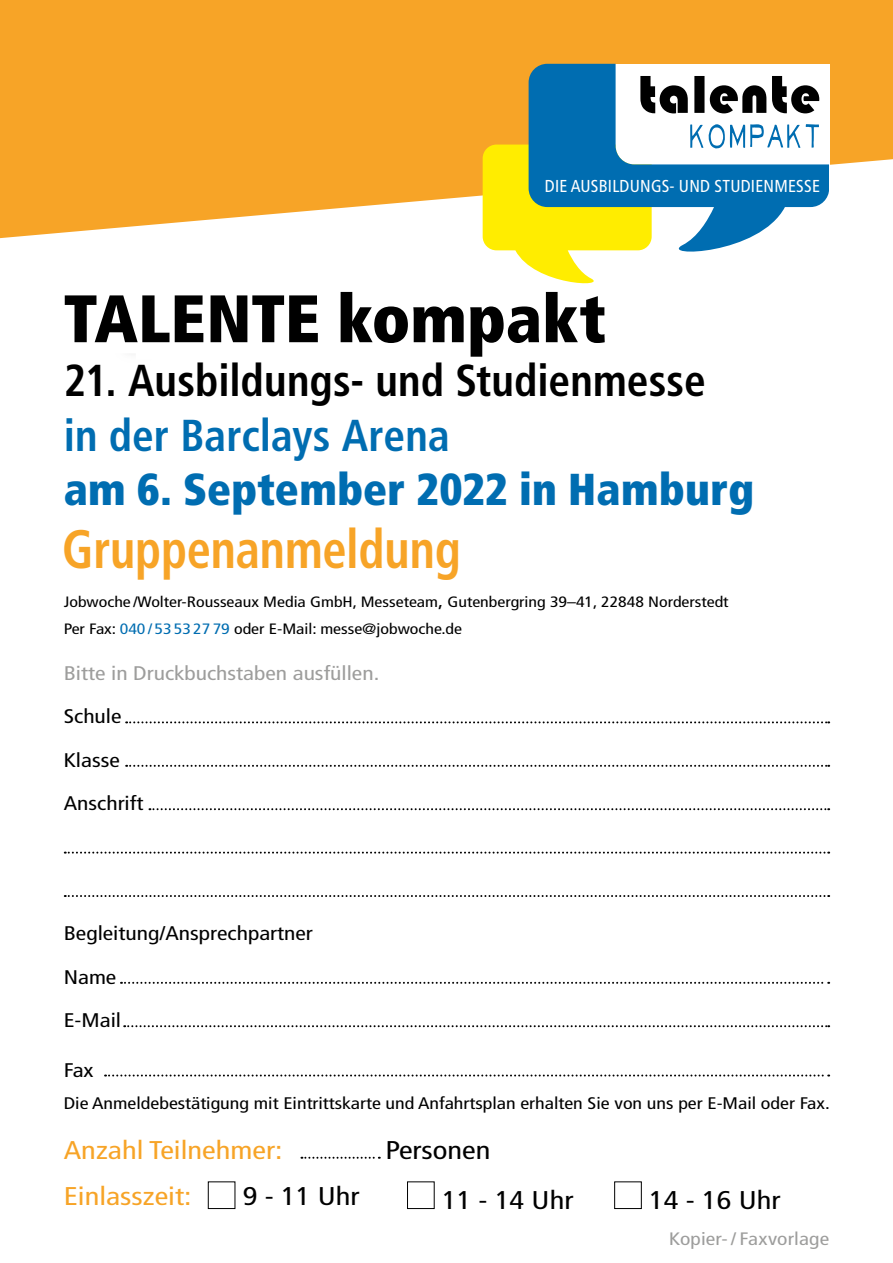
<style>
.page{position:relative;width:893px;height:1263px;background:#fff}
.page>*{position:absolute;margin:0;border:0;box-sizing:border-box;transform-origin:0 0}
.t1{font:900 condensed 67.05px "Frutiger";color:#000}
.t2{font:700 condensed 54px "Frutiger";letter-spacing:-.005em;color:#f7a427;scale:.9 1}
.t3{font:700 condensed 44.7px "Frutiger";color:#000}
.t4{font:900 condensed 44.7px "Frutiger";letter-spacing:.005em;color:#006db1}
.t5{font:700 condensed 44.7px "Frutiger";color:#006db1}
.t6{font:condensed 25.65px "Frutiger";color:#000;scale:1.19 1}
.t7{font:condensed 25.65px "Frutiger";color:#f7a427;scale:1.19 1}
.t8{font:condensed 19.65px "Frutiger";color:#000;scale:1.19 1}
.t9{font:condensed 19.65px "Frutiger";color:#9d9d9c;scale:1.19 1}
.t10{font:condensed 18px "Frutiger";letter-spacing:.01em;color:#9d9d9c;scale:1.19 1}
.t11{font:condensed 17.25px "Frutiger";letter-spacing:.015em;color:#fff}
.t12{font:condensed 16.8px "Frutiger";color:#000;scale:1.19 1}
.t13{font:condensed 15px/27px "Frutiger";color:#000;scale:1.19 1}
.s1{font-size:18px}
.s2{color:#006db1}
</style>
<div class="page">
<svg style="left:0;top:0;width:893px;height:238px;background:#f7ac3b"></svg>
<svg style="left:126px;top:721px;width:703px;height:2px"></svg>
<svg style="left:126px;top:765px;width:703px;height:2px"></svg>
<svg style="left:149px;top:808px;width:680px;height:2px"></svg>
<svg style="left:65px;top:852px;width:764px;height:1px"></svg>
<svg style="left:65px;top:895px;width:764px;height:2px"></svg>
<svg style="left:121px;top:982px;width:708px;height:2px"></svg>
<svg style="left:124px;top:1025px;width:705px;height:2px"></svg>
<svg style="left:105px;top:1074px;width:724px;height:2px"></svg>
<svg style="left:301px;top:1157px;width:79px;height:2px"></svg>
<div style="left:208px;top:1181px;width:27px;height:28px;border:1px solid #000"></div>
<div style="left:407px;top:1181px;width:28px;height:28px;border:1px solid #000"></div>
<div style="left:614px;top:1181px;width:28px;height:28px;border:1px solid #000"></div>
<svg style="left:483px;top:145px;width:111px;height:139px"></svg>
<svg style="left:529px;top:64px;width:300px;height:194px"></svg>
<svg style="left:709px;top:124px;width:110px;height:24px"></svg>
<svg style="left:640px;top:76px;width:179px;height:37px"></svg>
<p class="t11" style="left:545px;top:175px;width:86px">Die Ausbildungs</p>
<p class="t11" style="left:670px;top:175px;width:21px">- und</p>
<p class="t11" style="left:714px;top:175px;width:51px">Studienmesse</p>
<h1 class="t1" style="left:64px;top:278px;width:544px">TALENTE kompakt</h1>
<h3 class="t3" style="left:64px;top:354px;width:643px">21. Ausbildungs- und Studienmesse</h3>
<h3 class="t5" style="left:64px;top:409px;width:387px">in der Barclays Arena</h3>
<h3 class="t4" style="left:64px;top:462px;width:692px">am 6. September 2022 in Hamburg</h3>
<h2 class="t2" style="left:62px;top:517px;width:444px">Gruppenanmeldung</h2>
<p class="t13" style="left:64px;top:589px;width:560px">Jobwoche / Wolter-Rousseaux Media GmbH, Messeteam<span class="s1">,</span> Gutenbergring 39–41, 22848 Norderstedt<br>Per Fax: <span class="s2">040 / 53 53 27 79</span> oder E-Mail: messe@jobwoche.de</p>
<h3 class="t9" style="left:64px;top:662px;width:267px">Bitte in Druckbuchstaben ausfüllen.</h3>
<h3 class="t8" style="left:64px;top:705px;width:50px">Schule</h3>
<h3 class="t8" style="left:64px;top:748px;width:49px">Klasse</h3>
<h3 class="t8" style="left:64px;top:792px;width:68px">Anschrift</h3>
<h3 class="t8" style="left:64px;top:922px;width:211px">Begleitung/Ansprechpartner</h3>
<h3 class="t8" style="left:64px;top:965px;width:46px">Name</h3>
<h3 class="t8" style="left:64px;top:1009px;width:50px">E-Mail</h3>
<h3 class="t8" style="left:64px;top:1058px;width:27px">Fax</h3>
<p class="t12" style="left:64px;top:1094px;width:645px">Die Anmeldebestätigung mit Eintrittskarte und Anfahrtsplan erhalten Sie von uns per E-Mail oder Fax.</p>
<h3 class="t7" style="left:64px;top:1135px;width:185px">Anzahl Teilnehmer:</h3>
<h3 class="t6" style="left:385px;top:1135px;width:90px">Personen</h3>
<h3 class="t7" style="left:64px;top:1181px;width:109px">Einlasszeit:</h3>
<h3 class="t6" style="left:243px;top:1181px;width:100px">9 - 11 Uhr</h3>
<h3 class="t6" style="left:442px;top:1185px;width:112px">11 - 14 Uhr</h3>
<h3 class="t6" style="left:649px;top:1185px;width:112px">14 - 16 Uhr</h3>
<p class="t10" style="left:669px;top:1228px;width:136px">Kopier-/ Faxvorlage</p>
</div>
